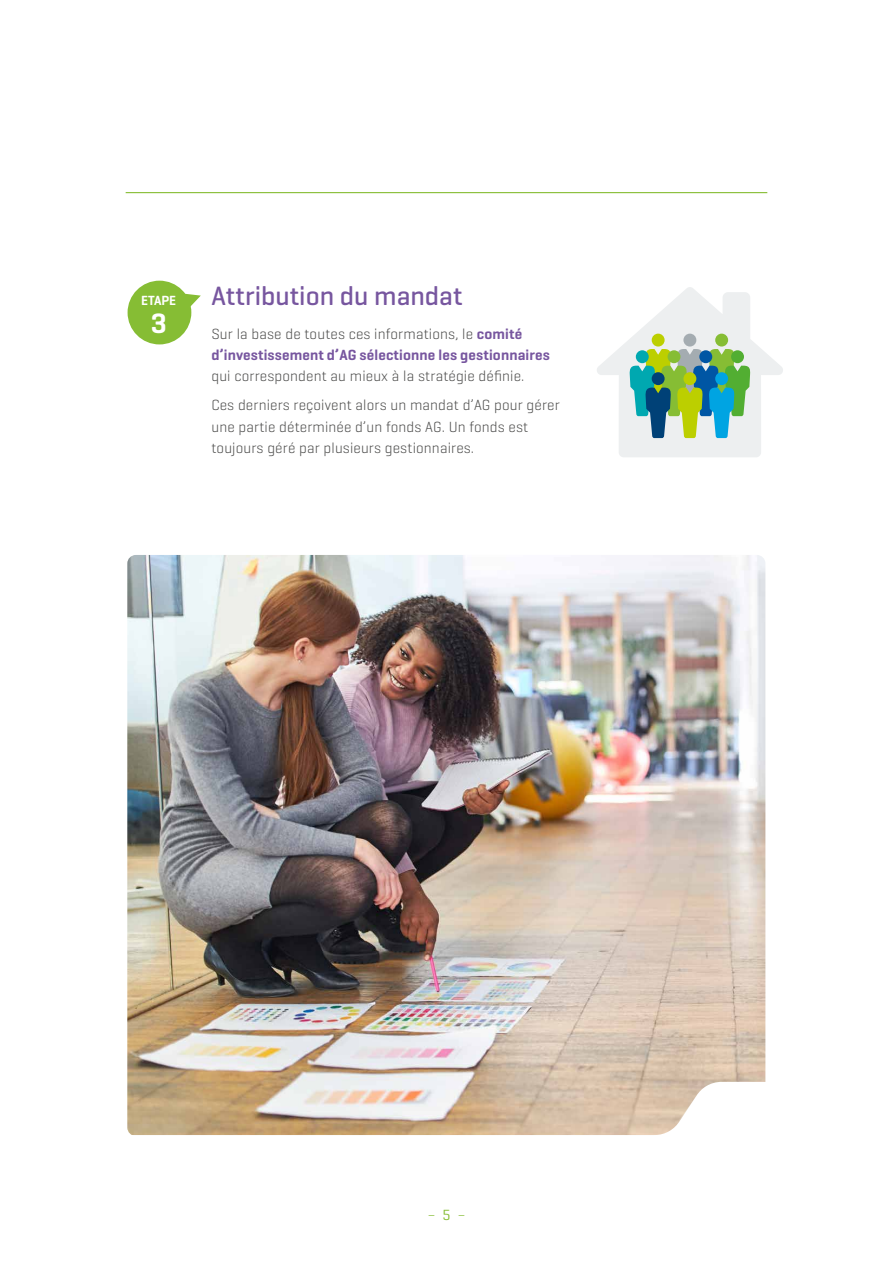
<style>
.page{position:relative;width:893px;height:1263px;background:#fff}
.page>*{position:absolute;margin:0;border:0;box-sizing:border-box;transform-origin:0 0}
.t1{font:600 28.5px "Geogrotesque";color:#fff}
.t2{font:500 27px "Geogrotesque";color:#77569f}
.t3{font:300 15px/29.5px "Geogrotesque";letter-spacing:.01em;color:#4a4a49}
.t4{font:600 15px/21px "Geogrotesque";letter-spacing:.01em;color:#77569f}
.t5{font:300 15px "Geogrotesque";color:#86bd34}
.t6{font:600 13.5px "Geogrotesque";color:#fff}
.s1{font-weight:300;color:#4a4a49}
.s2{font-weight:400}
</style>
<div class="page">
<img style="left:127px;top:555px;width:638px;height:527px">
<svg style="left:597px;top:287px;width:186px;height:170px"></svg>
<svg style="left:127px;top:1082px;width:591px;height:53px;background:#d3bda3"></svg>
<div style="left:128px;top:281px;width:63px;height:63px;background:#86bd34;border-radius:50%"></div>
<hr style="left:126px;top:192px;width:641px;height:1px;background:#86bd34">
<svg style="left:184px;top:293px;width:17px;height:16px"></svg>
<p class="t6" style="left:141px;top:292px;width:37px">ETAPE</p>
<h1 class="t1" style="left:151px;top:306px;width:18px">3</h1>
<h2 class="t2" style="left:211px;top:279px;width:253px">Attribution du mandat</h2>
<p class="t4" style="left:211px;top:323px;width:340px"><span class="s1">Sur la base de toutes ces informations, le</span> comité d’investissement d’AG sélectionne les gestionnaires</p>
<p class="t3" style="left:211px;top:361px;width:350px">qui correspondent au mieux à la stratégie définie.<br>Ces derniers reçoivent alors un mandat d’AG pour gérer</p>
<p class="t3" style="left:211px;top:415px;width:318px;line-height:21px">une partie déterminée d’un fonds AG. Un fonds est toujours géré par plusieurs gestionnaires.</p>
<p class="t5" style="left:427px;top:1206px;width:40px">–<span class="s2">5</span>–</p>
</div>
